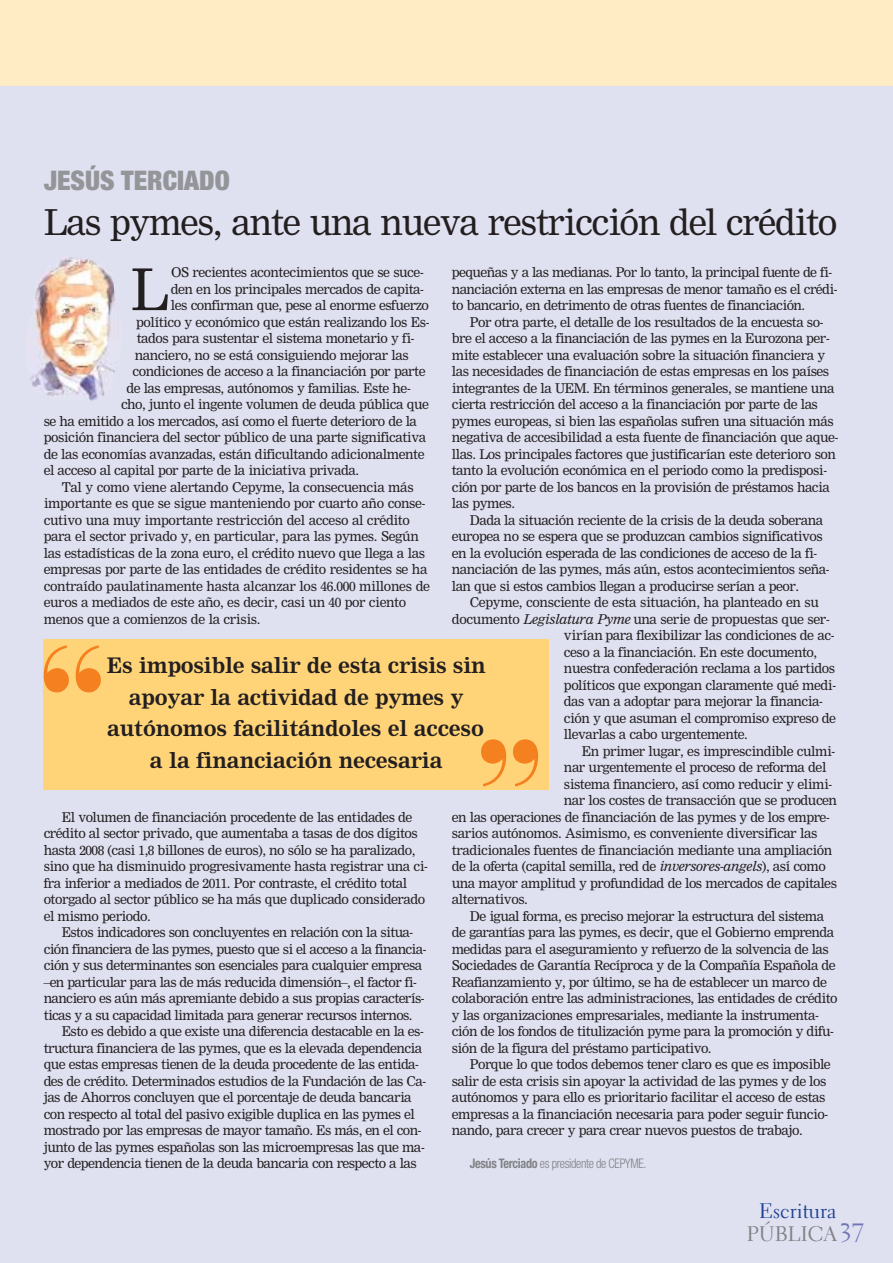
<style>
.page{position:relative;width:893px;height:1263px;background:#dfe0f0}
.page>*{position:absolute;margin:0;border:0;box-sizing:border-box;transform-origin:0 0}
.t1{font:56.4px "M Nimrod";color:#231f20}
.t2{font:34.95px "M Nimrod";letter-spacing:-.035em;color:#231f20}
.t3{font:900 condensed 27px "Helvetica Neue";color:#939598}
.t4{font:700 21px/31.7px "M Nimrod";letter-spacing:-.01em;color:#231f20;text-align:center}
.t5{font:21px/22.5px "Electra LH Regular Os F";color:#1b3f94}
.t6{font:13.2px/16.5px "M Nimrod";letter-spacing:-.04em;color:#231f20}
.t7{font:300 condensed 13.2px "Helvetica Neue";letter-spacing:-.025em;color:#808285;scale:.92 1}
.s1{font-style:italic}
.s2{font-weight:700}
.s3{color:#808285}
</style>
<div class="page">
<div style="left:0;top:0;width:893px;height:85px;background:#ffecc5"></div>
<div style="left:44px;top:639px;width:505px;height:150px;background:#ffd478"></div>
<svg style="left:76px;top:645px;width:25px;height:47px"></svg>
<svg style="left:44px;top:645px;width:25px;height:47px"></svg>
<svg style="left:481px;top:739px;width:25px;height:47px"></svg>
<svg style="left:513px;top:739px;width:25px;height:47px"></svg>
<img style="left:30px;top:257px;width:85px;height:144px">
<h3 class="t3" style="left:44px;top:171px;width:187px">JESÚS TERCIADO</h3>
<h2 class="t2" style="left:44px;top:208px;width:795px">Las pymes, ante una nueva restricción del crédito</h2>
<h1 class="t1" style="left:131px;top:265px;width:40px">L</h1>
<p class="t6" style="left:171px;top:265px;width:254px">OS recientes acontecimientos que se suce-</p>
<p class="t6" style="left:452px;top:265px;width:387px">pequeñas y a las medianas. Por lo tanto, la principal fuente de fi&shy;nanciación externa en las empresas de menor tamaño es el crédi&shy;to bancario, en detrimento de otras fuentes de financiación.</p>
<p class="t6" style="left:452px;top:314px;width:388px;text-indent:18px">Por otra parte, el detalle de los resultados de la encuesta so&shy;bre el acceso a la financiación de las pymes en la Eurozona per&shy;mite establecer una evaluación sobre la situación financiera y las necesidades de financiación de estas empresas en los países integrantes de la UEM. En términos generales, se mantiene una cierta restricción del acceso a la financiación por parte de las pymes europeas, si bien las españolas sufren una situación más negativa de accesibilidad a esta fuente de financiación que aque&shy;llas. Los principales factores que justificarían este deterioro son tanto la evolución económica en el periodo como la predisposi&shy;ción por parte de los bancos en la provisión de préstamos hacia las pymes.</p>
<p class="t6" style="left:452px;top:512px;width:379px;text-indent:18px">Dada la situación reciente de la crisis de la deuda soberana europea no se espera que se produzcan cambios significativos en la evolución esperada de las condiciones de acceso de la fi&shy;nanciación de las pymes, más aún, estos acontecimientos seña&shy;lan que si estos cambios llegan a producirse serían a peor.</p>
<p class="t6" style="left:470px;top:595px;width:351px">Cepyme, consciente de esta situación, ha planteado en su</p>
<p class="t6" style="left:452px;top:611px;width:380px">documento <span class="s1">Legislatura Pyme</span> una serie de propuestas que ser-</p>
<p class="t6" style="left:564px;top:628px;width:272px">virían para flexibilizar las condiciones de ac-</p>
<p class="t6" style="left:564px;top:644px;width:255px">ceso a la financiación. En este documento,</p>
<p class="t6" style="left:564px;top:661px;width:273px">nuestra confederación reclama a los partidos</p>
<p class="t6" style="left:564px;top:677px;width:274px">políticos que expongan claramente qué medi-</p>
<p class="t6" style="left:564px;top:694px;width:260px">das van a adoptar para mejorar la financia-</p>
<p class="t6" style="left:564px;top:710px;width:274px">ción y que asuman el compromiso expreso de</p>
<p class="t6" style="left:564px;top:727px;width:186px">llevarlas a cabo urgentemente.</p>
<p class="t6" style="left:582px;top:743px;width:255px">En primer lugar, es imprescindible culmi-</p>
<p class="t6" style="left:564px;top:760px;width:264px">nar urgentemente el proceso de reforma del</p>
<p class="t6" style="left:564px;top:776px;width:270px">sistema financiero, así como reducir y elimi-</p>
<p class="t6" style="left:564px;top:793px;width:275px">nar los costes de transacción que se producen</p>
<p class="t6" style="left:452px;top:809px;width:379px">en las operaciones de financiación de las pymes y de los empre-</p>
<p class="t6" style="left:452px;top:826px;width:367px">sarios autónomos. Asimismo, es conveniente diversificar las</p>
<p class="t6" style="left:452px;top:842px;width:382px">tradicionales fuentes de financiación mediante una ampliación</p>
<p class="t6" style="left:452px;top:859px;width:375px">de la oferta (capital semilla, red de <span class="s1">inversores-angels</span>), así como</p>
<p class="t6" style="left:452px;top:875px;width:387px">una mayor amplitud y profundidad de los mercados de capitales</p>
<p class="t6" style="left:452px;top:892px;width:78px">alternativos.</p>
<p class="t6" style="left:470px;top:908px;width:356px">De igual forma, es preciso mejorar la estructura del sistema</p>
<p class="t6" style="left:452px;top:925px;width:384px">de garantías para las pymes, es decir, que el Gobierno emprenda</p>
<p class="t6" style="left:452px;top:941px;width:378px">medidas para el aseguramiento y refuerzo de la solvencia de las</p>
<p class="t6" style="left:452px;top:958px;width:385px">Sociedades de Garantía Recíproca y de la Compañía Española de</p>
<p class="t6" style="left:452px;top:974px;width:377px">Reafianzamiento y, por último, se ha de establecer un marco de</p>
<p class="t6" style="left:452px;top:991px;width:387px">colaboración entre las administraciones, las entidades de crédito</p>
<p class="t6" style="left:452px;top:1007px;width:368px">y las organizaciones empresariales, mediante la instrumenta-</p>
<p class="t6" style="left:452px;top:1024px;width:383px">ción de los fondos de titulización pyme para la promoción y difu-</p>
<p class="t6" style="left:452px;top:1040px;width:261px">sión de la figura del préstamo participativo.</p>
<p class="t6" style="left:470px;top:1057px;width:362px">Porque lo que todos debemos tener claro es que es imposible</p>
<p class="t6" style="left:452px;top:1073px;width:376px">salir de esta crisis sin apoyar la actividad de las pymes y de los</p>
<p class="t6" style="left:452px;top:1090px;width:375px">autónomos y para ello es prioritario facilitar el acceso de estas</p>
<p class="t6" style="left:452px;top:1106px;width:378px">empresas a la financiación necesaria para poder seguir funcio-</p>
<p class="t6" style="left:452px;top:1123px;width:352px">nando, para crecer y para crear nuevos puestos de trabajo.</p>
<p class="t7" style="left:470px;top:1159px;width:193px"><span class="s2">Jesús Terciado</span> es presidente de CEPYME.</p>
<p class="t6" style="left:171px;top:281px;width:255px">den en los principales mercados de capita-</p>
<p class="t6" style="left:171px;top:298px;width:260px">les confirman que, pese al enorme esfuerzo</p>
<p class="t6" style="left:136px;top:314px;width:295px">político y económico que están realizando los Es-</p>
<p class="t6" style="left:137px;top:331px;width:279px">tados para sustentar el sistema monetario y fi-</p>
<p class="t6" style="left:135px;top:347px;width:275px">nanciero, no se está consiguiendo mejorar las</p>
<p class="t6" style="left:133px;top:364px;width:295px">condiciones de acceso a la financiación por parte</p>
<p class="t6" style="left:126px;top:380px;width:286px">de las empresas, autónomos y familias. Este he-</p>
<p class="t6" style="left:121px;top:397px;width:309px">cho, junto el ingente volumen de deuda pública que</p>
<p class="t6" style="left:44px;top:413px;width:375px">se ha emitido a los mercados, así como el fuerte deterioro de la</p>
<p class="t6" style="left:44px;top:430px;width:384px">posición financiera del sector público de una parte significativa</p>
<p class="t6" style="left:44px;top:446px;width:382px">de las economías avanzadas, están dificultando adicionalmente</p>
<p class="t6" style="left:44px;top:463px;width:317px">el acceso al capital por parte de la iniciativa privada.</p>
<p class="t6" style="left:62px;top:479px;width:353px">Tal y como viene alertando Cepyme, la consecuencia más</p>
<p class="t6" style="left:44px;top:496px;width:383px">importante es que se sigue manteniendo por cuarto año conse-</p>
<p class="t6" style="left:44px;top:512px;width:368px">cutivo una muy importante restricción del acceso al crédito</p>
<p class="t6" style="left:44px;top:529px;width:377px">para el sector privado y, en particular, para las pymes. Según</p>
<p class="t6" style="left:44px;top:545px;width:383px">las estadísticas de la zona euro, el crédito nuevo que llega a las</p>
<p class="t6" style="left:44px;top:562px;width:385px">empresas por parte de las entidades de crédito residentes se ha</p>
<p class="t6" style="left:44px;top:578px;width:388px">contraído paulatinamente hasta alcanzar los 46.000 millones de</p>
<p class="t6" style="left:44px;top:595px;width:364px">euros a mediados de este año, es decir, casi un 40 por ciento</p>
<p class="t6" style="left:44px;top:611px;width:218px">menos que a comienzos de la crisis.</p>
<h3 class="t4" style="left:107px;top:651px;width:380px">Es imposible salir de esta crisis sin apoyar la actividad de pymes y autónomos facilitándoles el acceso a la financiación necesaria</h3>
<p class="t6" style="left:44px;top:809px;width:386px;text-indent:18px">El volumen de financiación procedente de las entidades de crédito al sector privado, que aumentaba a tasas de dos dígitos hasta 2008 (casi 1,8 billones de euros), no sólo se ha paralizado, sino que ha disminuido progresivamente hasta registrar una ci&shy;fra inferior a mediados de 2011. Por contraste, el crédito total otorgado al sector público se ha más que duplicado considerado el mismo periodo.</p>
<p class="t6" style="left:44px;top:925px;width:384px;text-indent:18px">Estos indicadores son concluyentes en relación con la situa&shy;ción financiera de las pymes, puesto que si el acceso a la financia&shy;ción y sus determinantes son esenciales para cualquier empresa –en particular para las de más reducida dimensión–, el factor fi&shy;nanciero es aún más apremiante debido a sus propias caracterís&shy;ticas y a su capacidad limitada para generar recursos internos.</p>
<p class="t6" style="left:44px;top:1024px;width:384px;text-indent:18px">Esto es debido a que existe una diferencia destacable en la es&shy;tructura financiera de las pymes, que es la elevada dependencia que estas empresas tienen de la deuda procedente de las entida&shy;des de crédito. Determinados estudios de la Fundación de las Ca&shy;jas de Ahorros concluyen que el porcentaje de deuda bancaria con respecto al total del pasivo exigible duplica en las pymes el mostrado por las empresas de mayor tamaño. Es más, en el con&shy;junto de las pymes españolas son las microempresas las que ma&shy;yor dependencia tienen de la deuda bancaria con respecto a las</p>
<h3 class="t5" style="left:747px;top:1202px;width:119px;text-indent:12px">Escritura<br><span class="s3">PÚBLICA</span><sup>37</sup></h3>
</div>
